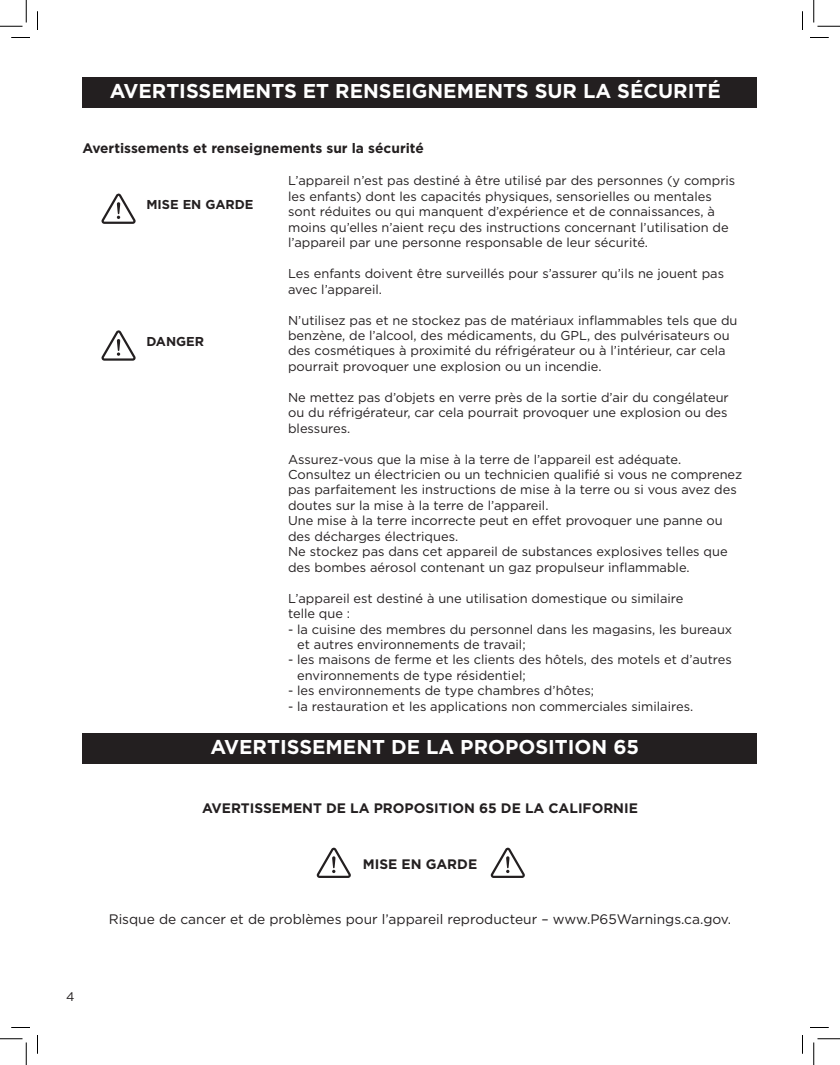
<style>
.page{position:relative;width:840px;height:1065px;background:#fff}
.page>*{position:absolute;margin:0;border:0;box-sizing:border-box;transform-origin:0 0}
.t1{font:700 20px "Gotham";color:#fff}
.t2{font:700 13.75px "Gotham";color:#231f20}
.t3{font:13.75px "Gotham";color:#231f20}
.t4{font:12.88px/15.5px "Gotham";color:#231f20}
.t5{font:700 12.88px "Gotham";color:#231f20}
.t6{font:12.5px "Gotham";color:#231f20}
</style>
<div class="page">
<div style="left:82px;top:77px;width:676px;height:30px;background:#231f20"></div>
<svg style="left:101px;top:193px;width:35px;height:31px"></svg>
<svg style="left:101px;top:330px;width:35px;height:31px"></svg>
<div style="left:82px;top:734px;width:676px;height:30px;background:#231f20"></div>
<svg style="left:317px;top:847px;width:34px;height:31px"></svg>
<svg style="left:491px;top:847px;width:34px;height:31px"></svg>
<svg style="left:11px;top:37px;width:19px;height:1px"></svg>
<svg style="left:810px;top:37px;width:19px;height:1px"></svg>
<svg style="left:11px;top:1027px;width:19px;height:1px"></svg>
<svg style="left:810px;top:1027px;width:19px;height:1px"></svg>
<svg style="left:37px;top:11px;width:1px;height:19px"></svg>
<svg style="left:37px;top:1035px;width:1px;height:19px"></svg>
<svg style="left:802px;top:11px;width:1px;height:19px"></svg>
<svg style="left:802px;top:1035px;width:1px;height:19px"></svg>
<svg style="left:0;top:0;width:27px;height:27px"></svg>
<svg style="left:0;top:1039px;width:27px;height:26px"></svg>
<svg style="left:814px;top:0;width:26px;height:27px"></svg>
<svg style="left:814px;top:1039px;width:26px;height:26px"></svg>
<h1 class="t1" style="left:110px;top:78px;width:613px">AVERTISSEMENTS ET RENSEIGNEMENTS SUR LA SÉCURITÉ</h1>
<p class="t2" style="left:82px;top:139px;width:343px">Avertissements et renseignements sur la sécurité</p>
<p class="t4" style="left:288px;top:173px;width:449px">L’appareil n’est pas destiné à être utilisé par des personnes (y compris les enfants) dont les capacités physiques, sensorielles ou mentales sont réduites ou qui manquent d’expérience et de connaissances, à moins qu’elles n’aient reçu des instructions concernant l’utilisation de l’appareil par une personne responsable de leur sécurité.</p>
<p class="t4" style="left:288px;top:266px;width:438px">Les enfants doivent être surveillés pour s’assurer qu’ils ne jouent pas avec l’appareil.</p>
<p class="t4" style="left:288px;top:312px;width:451px">N’utilisez pas et ne stockez pas de matériaux inflammables tels que du benzène, de l’alcool, des médicaments, du GPL, des pulvérisateurs ou des cosmétiques à proximité du réfrigérateur ou à l’intérieur, car cela pourrait provoquer une explosion ou un incendie.</p>
<p class="t4" style="left:288px;top:389px;width:442px;text-align:justify">Ne mettez pas d’objets en verre près de la sortie d’air du congélateur ou du réfrigérateur, car cela pourrait provoquer une explosion ou des blessures.</p>
<p class="t4" style="left:288px;top:451px;width:456px">Assurez-vous que la mise à la terre de l’appareil est adéquate.<br>Consultez un électricien ou un technicien qualifié si vous ne comprenez pas parfaitement les instructions de mise à la terre ou si vous avez des doutes sur la mise à la terre de l’appareil.<br>Une mise à la terre incorrecte peut en effet provoquer une panne ou des décharges électriques.<br>Ne stockez pas dans cet appareil de substances explosives telles que des bombes aérosol contenant un gaz propulseur inflammable.</p>
<p class="t4" style="left:288px;top:590px;width:397px">L’appareil est destiné à une utilisation domestique ou similaire telle que :</p>
<p class="t4" style="left:297px;top:621px;width:437px;text-indent:-9px">- la cuisine des membres du personnel dans les magasins, les bureaux et autres environnements de travail;</p>
<p class="t4" style="left:297px;top:652px;width:436px;text-indent:-9px">- les maisons de ferme et les clients des hôtels, des motels et d’autres environnements de type résidentiel;</p>
<p class="t4" style="left:288px;top:683px;width:308px">- les environnements de type chambres d’hôtes;</p>
<p class="t4" style="left:288px;top:698px;width:407px">- la restauration et les applications non commerciales similaires.</p>
<p class="t5" style="left:146px;top:196px;width:109px">MISE EN GARDE</p>
<p class="t5" style="left:146px;top:333px;width:59px">DANGER</p>
<h1 class="t1" style="left:210px;top:734px;width:430px">AVERTISSEMENT DE LA PROPOSITION 65</h1>
<p class="t2" style="left:202px;top:800px;width:437px">AVERTISSEMENT DE LA PROPOSITION 65 DE LA CALIFORNIE</p>
<p class="t2" style="left:363px;top:855px;width:116px">MISE EN GARDE</p>
<p class="t3" style="left:109px;top:911px;width:624px">Risque de cancer et de problèmes pour l’appareil reproducteur – www.P65Warnings.ca.gov.</p>
<p class="t6" style="left:66px;top:989px;width:10px">4</p>
</div>
